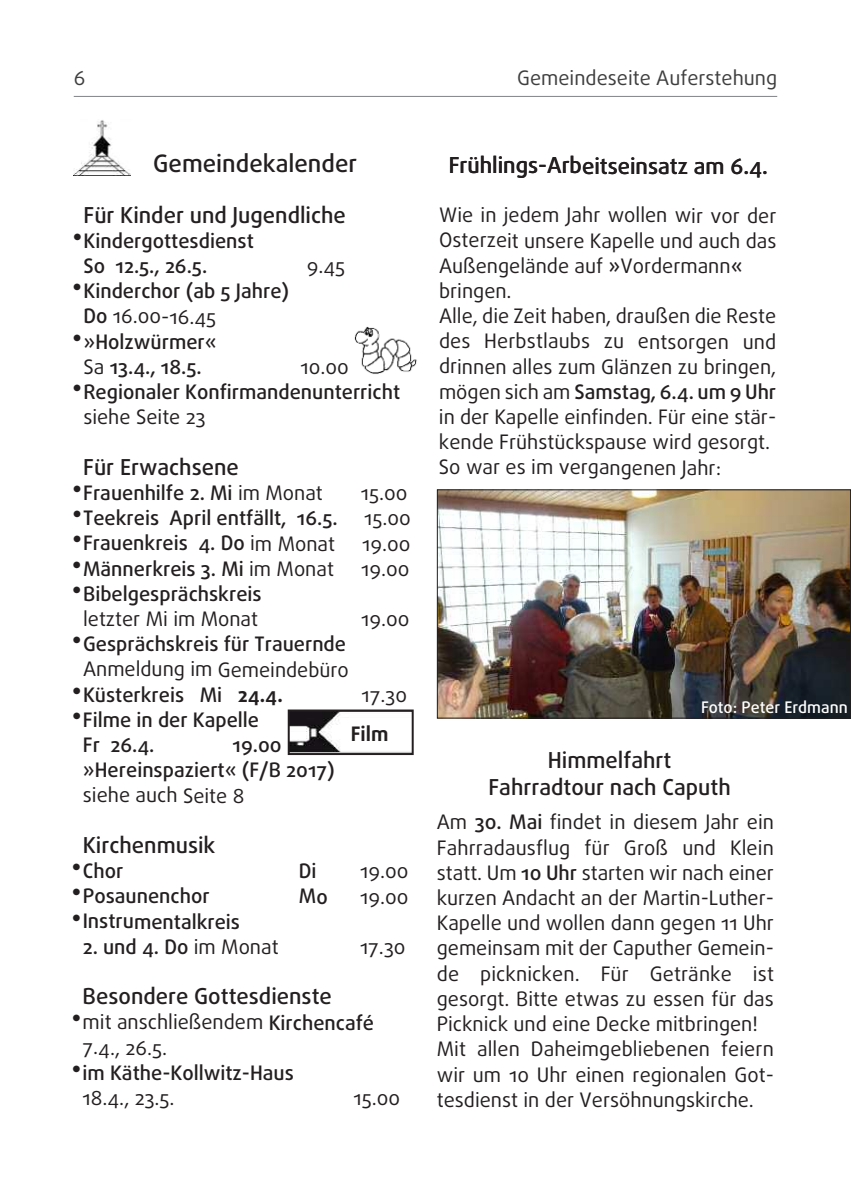
<style>
.page{position:relative;width:851px;height:1191px;background:#fff}
.page>*{position:absolute;margin:0;border:0;box-sizing:border-box;transform-origin:0 0}
.t1{font:500 28px/25.2px "Daxline";color:#231f20;text-align:justify}
.t2{font:500 24px "Daxline";color:#231f20}
.t3{font:500 22px/26.4px "Daxline";color:#231f20;text-align:center}
.t4{font:20px/25.2px "Daxline";color:#231f20}
.t5{font:500 20px/25.2px "Daxline";color:#231f20}
.t6{font:20px "Daxline";color:#3e3e3f}
.t7{font:700 20px "Daxline";color:#231f20}
.t8{font:500 16px "Daxline";color:#fff}
.s1{font-weight:500}
.s2{font-weight:400}
.s3{font-weight:700}
</style>
<div class="page">
<hr style="left:74px;top:96px;width:703px;height:1px;background:#808285">
<img style="left:74px;top:120px;width:56px;height:56px">
<img style="left:291px;top:712px;width:119px;height:40px">
<div style="left:288px;top:709px;width:125px;height:46px;border:2px solid #231f20"></div>
<img style="left:354px;top:326px;width:63px;height:48px">
<img style="left:439px;top:491px;width:409px;height:225px">
<div style="left:437px;top:489px;width:413px;height:229px;border:1px solid #231f20"></div>
<p class="t6" style="left:74px;top:70px;width:13px">6</p>
<p class="t6" style="left:517px;top:70px;width:261px">Gemeindeseite Auferstehung</p>
<p class="t2" style="left:153px;top:154px;width:205px">Gemeindekalender</p>
<p class="t3" style="left:449px;top:154px;width:320px">Frühlings-Arbeitseinsatz am 6.4.</p>
<p class="t3" style="left:84px;top:203px;width:264px">Für Kinder und Jugendliche</p>
<p class="t5" style="left:83px;top:229px;width:172px">Kindergottesdienst<br>So 12.5., 26.5.</p>
<p class="t4" style="left:439px;top:204px;width:339px">Wie in jedem Jahr wollen wir vor der Osterzeit unsere Kapelle und auch das Außengelände auf <span class="s1">»</span>Vordermann<span class="s1">« </span>bringen.<br>Alle, die Zeit haben, draußen die Reste des Herbstlaubs zu entsorgen und drinnen alles zum Glänzen zu bringen, mögen sich am <span class="s1">Samstag, 6.4. um 9 Uhr </span>in der Kapelle einfinden. Für eine stär&shy;kende Frühstückspause wird gesorgt.<br>So war es im vergangenen Jahr:</p>
<h1 class="t1" style="left:72px;top:213px;width:12px;line-height:50.4px">• • • •</h1>
<p class="t4" style="left:307px;top:255px;width:40px">9.45</p>
<p class="t5" style="left:83px;top:280px;width:207px">Kinderchor (ab 5 Jahre)<br>Do <span class="s2">16.00-16.45 </span>»Holzwürmer«<br><span class="s2">Sa</span> 13.4., 18.5.</p>
<p class="t4" style="left:300px;top:356px;width:50px">10.00</p>
<p class="t5" style="left:83px;top:381px;width:318px">Regionaler Konfirmandenunterricht</p>
<p class="t4" style="left:83px;top:406px;width:124px">siehe Seite 23</p>
<p class="t3" style="left:83px;top:455px;width:157px">Für Erwachsene</p>
<p class="t5" style="left:83px;top:481px;width:241px">Frauenhilfe 2. Mi <span class="s2">im Monat</span></p>
<p class="t4" style="left:361px;top:482px;width:48px">15.00</p>
<p class="t5" style="left:83px;top:507px;width:256px">Teekreis April entfällt, 16.5.</p>
<p class="t4" style="left:364px;top:507px;width:48px">15.00</p>
<p class="t5" style="left:83px;top:532px;width:253px">Frauenkreis 4. Do <span class="s2">im Monat</span></p>
<p class="t4" style="left:362px;top:532px;width:50px">19.00</p>
<p class="t5" style="left:83px;top:557px;width:252px">Männerkreis 3. Mi <span class="s2">im Monat</span></p>
<p class="t4" style="left:361px;top:557px;width:50px">19.00</p>
<p class="t5" style="left:83px;top:582px;width:180px">Bibelgesprächskreis</p>
<p class="t4" style="left:83px;top:607px;width:176px">letzter Mi im Monat</p>
<p class="t4" style="left:361px;top:608px;width:50px">19.00</p>
<p class="t5" style="left:83px;top:633px;width:264px">Gesprächskreis für Trauernde</p>
<p class="t4" style="left:83px;top:658px;width:267px">Anmeldung im Gemeindebüro<br><span class="s1">Küsterkreis Mi</span> <span class="s3">24.4.</span></p>
<h1 class="t1" style="left:72px;top:477px;width:12px">• • • • •</h1>
<h1 class="t1" style="left:71px;top:616px;width:12px;line-height:50.4px">• •</h1>
<h1 class="t1" style="left:71px;top:704px;width:12px">•</h1>
<p class="t4" style="left:361px;top:683px;width:47px">17.30</p>
<p class="t8" style="left:701px;top:700px;width:148px">Foto: Peter Erdmann</p>
<p class="t5" style="left:83px;top:708px;width:178px">Filme in der Kapelle<br>Fr 26.4.</p>
<p class="t7" style="left:351px;top:725px;width:39px">Film</p>
<p class="t5" style="left:83px;top:734px;width:253px;text-indent:150px">19.00 »Hereinspaziert« (F/B 2017)</p>
<p class="t4" style="left:83px;top:784px;width:163px">siehe auch Seite 8</p>
<p class="t3" style="left:83px;top:833px;width:134px">Kirchenmusik</p>
<p class="t5" style="left:83px;top:859px;width:42px">Chor</p>
<p class="t5" style="left:299px;top:860px;width:19px">Di</p>
<p class="t4" style="left:360px;top:860px;width:50px">19.00</p>
<p class="t5" style="left:83px;top:885px;width:128px">Posaunenchor</p>
<p class="t5" style="left:299px;top:885px;width:30px">Mo</p>
<p class="t4" style="left:360px;top:885px;width:50px">19.00</p>
<p class="t5" style="left:83px;top:910px;width:159px">Instrumentalkreis</p>
<p class="t5" style="left:83px;top:935px;width:197px">2. und 4. Do <span class="s2">im Monat</span></p>
<p class="t4" style="left:360px;top:935px;width:47px">17.30</p>
<p class="t3" style="left:83px;top:984px;width:251px">Besondere Gottesdienste</p>
<p class="t4" style="left:83px;top:1011px;width:293px">mit anschließendem <span class="s1">Kirchencafé<br></span>7.4., 26.5.</p>
<p class="t5" style="left:83px;top:1061px;width:213px">im Käthe-Kollwitz-Haus</p>
<p class="t4" style="left:82px;top:1086px;width:94px">18.4., 23.5.</p>
<p class="t4" style="left:353px;top:1087px;width:48px">15.00</p>
<p class="t3" style="left:488px;top:749px;width:244px">Himmelfahrt<br>Fahrradtour nach Caputh</p>
<p class="t4" style="left:436px;top:811px;width:338px">Am <span class="s1">30. Mai</span> findet in diesem Jahr ein Fahrradausflug für Groß und Klein statt. Um <span class="s1">10 Uhr</span> starten wir nach einer kurzen Andacht an der Martin-Luther-Kapelle und wollen dann gegen 11 Uhr gemeinsam mit der Caputher Gemein&shy;de picknicken. Für Getränke ist gesorgt. Bitte etwas zu essen für das Picknick und eine Decke mitbringen!<br>Mit allen Daheimgebliebenen feiern wir um 10 Uhr einen regionalen Got&shy;tesdienst in der Versöhnungskirche.</p>
<h1 class="t1" style="left:71px;top:855px;width:12px">• • •</h1>
<h1 class="t1" style="left:71px;top:994px;width:12px;line-height:50.4px">• •</h1>
</div>
